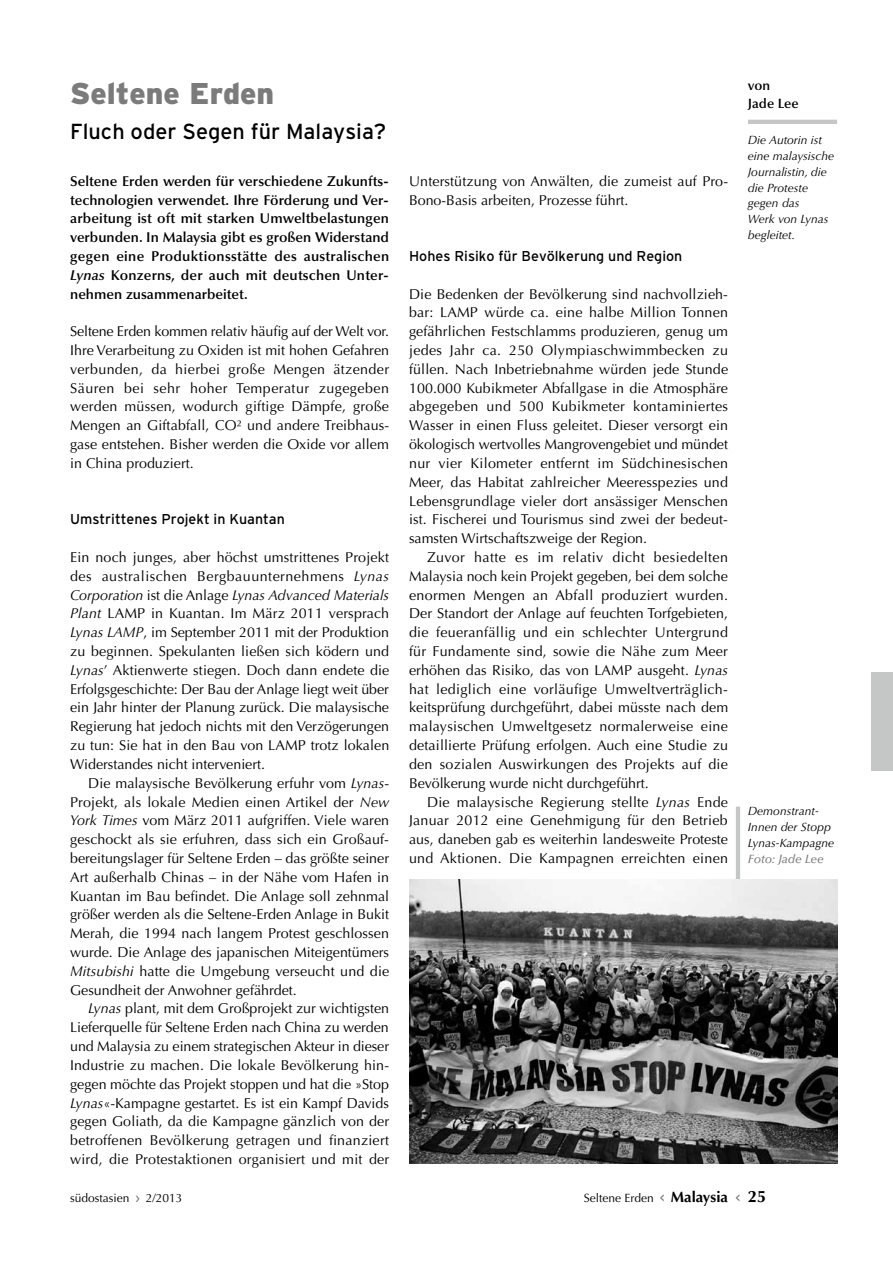
<style>
.page{position:relative;width:893px;height:1263px;background:#fff}
.page>*{position:absolute;margin:0;border:0;box-sizing:border-box;transform-origin:0 0}
.t1{font:900 30px "Interstate";color:#7a7b7a}
.t2{font:21.75px "Interstate";color:#000}
.t3{font:14.25px/18.8px "Optima LT Std";color:#000;text-align:justify}
.t4{font:600 14.25px/18.8px "Optima LT Std";letter-spacing:.005em;color:#000;text-align:justify}
.t5{font:14.25px "Interstate";color:#000}
.t6{font:600 13.5px/17.9px "Optima LT Std";color:#000}
.t7{font:italic 12px/15.9px "Optima LT Std";color:#000}
.t8{font:12px "Optima LT Std";color:#000}
.t9{font:italic 500 12px "Optima LT Std";letter-spacing:-.01em;color:#7a7b7a}
.s1{font-style:italic}
.s2{font-family:"Interstate";color:#7a7b7a}
.s3{font-weight:700;font-size:15px}
.s4{font-family:"Interstate Regular 2";color:#7a7b7a}
.s5{font-weight:700;font-size:16.5px}
</style>
<div class="page">
<hr style="left:748px;top:120px;width:89px;height:4px;background:#c5c6c6">
<hr style="left:736px;top:807px;width:4px;height:112px;background:#c5c6c6">
<img style="left:409px;top:880px;width:428px;height:284px">
<div style="left:872px;top:672px;width:21px;height:99px;background:#c5c6c6"></div>
<h1 class="t1" style="left:70px;top:76px;width:206px">Seltene Erden</h1>
<h2 class="t2" style="left:70px;top:119px;width:318px">Fluch oder Segen für Malaysia?</h2>
<p class="t4" style="left:70px;top:172px;width:321px">Seltene Erden werden für verschiedene Zukunfts&shy;technologien verwendet. Ihre Förderung und Ver&shy;arbeitung ist oft mit starken Umweltbelastungen verbunden. In Malaysia gibt es großen Widerstand gegen eine Produktionsstätte des australischen <span class="s1">Lynas</span> Konzerns, der auch mit deutschen Unter&shy;nehmen zusammenarbeitet.</p>
<p class="t3" style="left:70px;top:322px;width:321px">Seltene Erden kommen relativ häufig auf der Welt vor.<br>Ihre Verarbeitung zu Oxiden ist mit hohen Gefahren verbunden, da hierbei große Mengen ätzender Säuren bei sehr hoher Temperatur zugegeben werden müssen, wodurch giftige Dämpfe, große Mengen an Giftabfall, CO² und andere Treibhaus&shy;gase entstehen. Bisher werden die Oxide vor allem in China produziert.</p>
<p class="t5" style="left:70px;top:511px;width:216px">U mstrittenes Projekt in Kuantan</p>
<p class="t3" style="left:70px;top:548px;width:321px">Ein noch junges, aber höchst umstrittenes Projekt des australischen Bergbauunternehmens <span class="s1">Lynas Corporation</span> ist die Anlage <span class="s1">Lynas Advanced Materials Plant</span> LAMP in Kuantan. Im März 2011 versprach <span class="s1">Lynas LAMP</span>, im September 2011 mit der Produktion zu beginnen. Spekulanten ließen sich ködern und <span class="s1">Lynas</span>’ Aktienwerte stiegen. Doch dann endete die Erfolgsgeschichte: Der Bau der Anlage liegt weit über ein Jahr hinter der Planung zurück. Die malaysische Regierung hat jedoch nichts mit den Verzögerungen zu tun: Sie hat in den Bau von LAMP trotz lokalen Widerstandes nicht interveniert.</p>
<p class="t3" style="left:70px;top:774px;width:321px;text-indent:18px">Die malaysische Bevölkerung erfuhr vom <span class="s1">Lynas</span>-Projekt, als lokale Medien einen Artikel der <span class="s1">New York Times</span> vom März 2011 aufgriffen. Viele waren geschockt als sie erfuhren, dass sich ein Großauf&shy;bereitungslager für Seltene Erden – das größte seiner Art außerhalb Chinas – in der Nähe vom Hafen in Kuantan im Bau befindet. Die Anlage soll zehnmal größer werden als die Seltene-Erden Anlage in Bukit Merah, die 1994 nach langem Protest geschlossen wurde. Die Anlage des japanischen Miteigentümers <span class="s1">Mitsubishi</span> hatte die Umgebung verseucht und die Gesundheit der Anwohner gefährdet.</p>
<p class="t3" style="left:70px;top:999px;width:321px;text-indent:18px"><span class="s1">Lynas</span> plant, mit dem Großprojekt zur wichtigsten Lieferquelle für Seltene Erden nach China zu werden und Malaysia zu einem strategischen Akteur in dieser Industrie zu machen. Die lokale Bevölkerung hin&shy;gegen möchte das Projekt stoppen und hat die »Stop <span class="s1">Lynas</span>«-Kampagne gestartet. Es ist ein Kampf Davids gegen Goliath, da die Kampagne gänzlich von der betroffenen Bevölkerung getragen und finanziert wird, die Protestaktionen organisiert und mit der</p>
<p class="t3" style="left:409px;top:172px;width:321px">Unterstützung von Anwälten, die zumeist auf Pro-<br>Bono-Basis arbeiten, Prozesse führt.</p>
<p class="t5" style="left:409px;top:248px;width:275px">Hohes Risiko für Bevölkerung und Region</p>
<p class="t3" style="left:409px;top:285px;width:321px">Die Bedenken der Bevölkerung sind nachvollzieh&shy;bar: LAMP würde ca. eine halbe Million Tonnen gefährlichen Festschlamms produzieren, genug um jedes Jahr ca. 250 Olympiaschwimmbecken zu füllen. Nach Inbetriebnahme würden jede Stunde 100.000 Kubikmeter Abfallgase in die Atmosphäre abgegeben und 500 Kubikmeter kontaminiertes Wasser in einen Fluss geleitet. Dieser versorgt ein ökologisch wertvolles Mangrovengebiet und mündet nur vier Kilometer entfernt im Südchinesischen Meer, das Habitat zahlreicher Meeresspezies und Lebensgrundlage vieler dort ansässiger Menschen ist. Fischerei und Tourismus sind zwei der bedeut&shy;samsten Wirtschaftszweige der Region.</p>
<p class="t3" style="left:409px;top:548px;width:321px;text-indent:18px">Zuvor hatte es im relativ dicht besiedelten Malaysia noch kein Projekt gegeben, bei dem solche enormen Mengen an Abfall produziert wurden.<br>Der Standort der Anlage auf feuchten Torfgebieten, die feueranfällig und ein schlechter Untergrund für Fundamente sind, sowie die Nähe zum Meer erhöhen das Risiko, das von LAMP ausgeht. <span class="s1">Lynas </span>hat lediglich eine vorläufige Umweltverträglich&shy;keitsprüfung durchgeführt, dabei müsste nach dem malaysischen Umweltgesetz normalerweise eine detaillierte Prüfung erfolgen. Auch eine Studie zu den sozialen Auswirkungen des Projekts auf die Bevölkerung wurde nicht durchgeführt.</p>
<p class="t3" style="left:409px;top:792px;width:320px;text-indent:18px">Die malaysische Regierung stellte <span class="s1">Lynas</span> Ende Januar 2012 eine Genehmigung für den Betrieb aus, daneben gab es weiterhin landesweite Proteste und Aktionen. Die Kampagnen erreichten einen</p>
<p class="t6" style="left:748px;top:77px;width:52px">von<br>Jade Lee</p>
<p class="t7" style="left:748px;top:132px;width:88px">Die Autorin ist eine malaysische<br>Journalistin, die die Proteste gegen das<br>Werk von Lynas begleitet.</p>
<p class="t7" style="left:748px;top:803px;width:88px">Demonstrant-<br>Innen der Stopp<br>Lynas-Kampagne</p>
<p class="t9" style="left:748px;top:852px;width:77px">Foto: Jade Lee</p>
<p class="t8" style="left:70px;top:1190px;width:114px">südostasien <span class="s2">›</span> 2/2013</p>
<p class="t8" style="left:584px;top:1190px;width:184px">Seltene Erden <span class="s2">&lt;</span> <span class="s3">Malaysia</span> <span class="s4">&lt;</span> <span class="s5">25</span></p>
</div>
